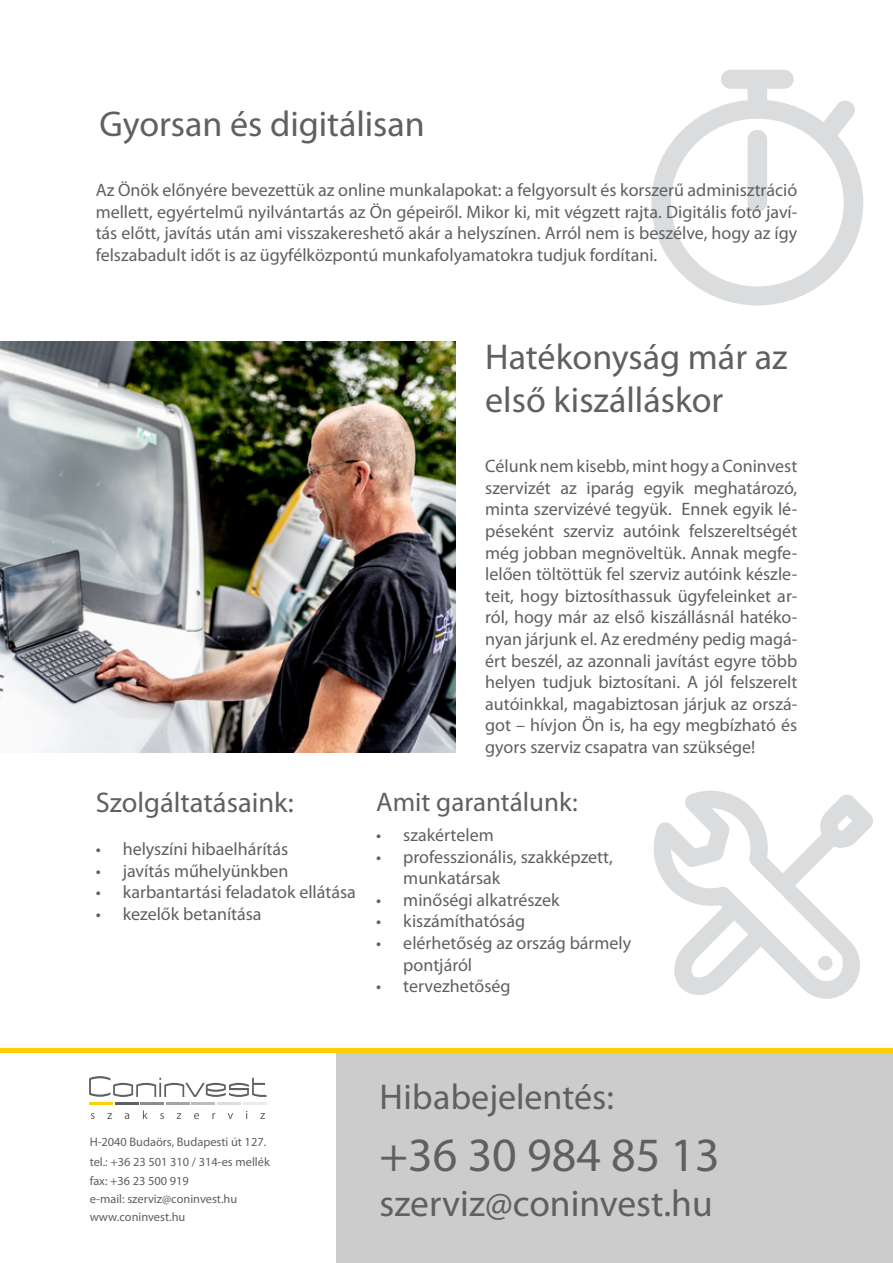
<style>
.page{position:relative;width:893px;height:1263px;background:#fff}
.page>*{position:absolute;margin:0;border:0;box-sizing:border-box;transform-origin:0 0}
.t1{font:48px "Myriad Pro";color:#5f6062}
.t2{font:37.5px "Myriad Pro";color:#5f6062}
.t3{font:36px/43.2px "Myriad Pro";color:#5f6062}
.t4{font:28.5px "Myriad Pro";color:#5f6062}
.t5{font:27px "Myriad Pro";color:#5f6062}
.t6{font:18px/21.6px "Myriad Pro";color:#5f6062;text-align:justify}
.t7{font:12.3px/19.5px "Myriad Pro";color:#5f6062}
</style>
<div class="page">
<hr style="left:89px;top:1102px;width:24px;height:3px;background:#ffd200">
<hr style="left:115px;top:1102px;width:23px;height:3px;background:#5f6062">
<hr style="left:140px;top:1102px;width:24px;height:3px;background:#8b8e90">
<hr style="left:166px;top:1102px;width:24px;height:3px;background:#a3a5a8">
<hr style="left:192px;top:1102px;width:23px;height:3px;background:#babcbe">
<hr style="left:217px;top:1102px;width:24px;height:3px;background:#dcddde">
<hr style="left:243px;top:1102px;width:23px;height:3px;background:#ebebec">
<svg style="left:89px;top:1076px;width:177px;height:21px"></svg>
<svg style="left:91px;top:1113px;width:4px;height:6px"></svg>
<svg style="left:107px;top:1113px;width:5px;height:6px"></svg>
<svg style="left:125px;top:1113px;width:4px;height:6px"></svg>
<svg style="left:143px;top:1110px;width:5px;height:9px"></svg>
<svg style="left:160px;top:1113px;width:4px;height:6px"></svg>
<svg style="left:177px;top:1113px;width:4px;height:6px"></svg>
<svg style="left:194px;top:1113px;width:5px;height:6px"></svg>
<svg style="left:212px;top:1113px;width:3px;height:6px"></svg>
<svg style="left:228px;top:1113px;width:5px;height:6px"></svg>
<svg style="left:260px;top:1113px;width:5px;height:6px"></svg>
<img style="left:0;top:342px;width:455px;height:411px">
<svg style="left:653px;top:791px;width:220px;height:208px"></svg>
<div style="left:818px;top:956px;width:14px;height:14px;background:#dbdcdd;border-radius:50%"></div>
<svg style="left:651px;top:99px;width:212px;height:206px"></svg>
<div style="left:748px;top:130px;width:19px;height:82px;background:#dbdcdd;border-radius:10px"></div>
<div style="left:721px;top:70px;width:73px;height:19px;background:#dbdcdd;border-radius:10px"></div>
<div style="left:748px;top:78px;width:19px;height:41px;background:#dbdcdd;border-radius:10px"></div>
<div style="left:337px;top:1048px;width:556px;height:215px;background:#ccc"></div>
<hr style="left:0;top:1049px;width:893px;height:4px;background:#ffd200">
<h3 class="t3" style="left:99px;top:101px;width:327px">Gyorsan és digitálisan</h3>
<p class="t6" style="left:96px;top:179px;width:703px">Az Önök előnyére bevezettük az online munkalapokat: a felgyorsult és korszerű adminisztráció mellett, egyértelmű nyilvántartás az Ön gépeiről. Mikor ki, mit végzett rajta. Digitális fotó javí&shy;tás előtt, javítás után ami visszakereshető akár a helyszínen. Arról nem is beszélve, hogy az így felszabadult időt is az ügyfélközpontú munkafolyamatokra tudjuk fordítani.</p>
<h3 class="t3" style="left:485px;top:334px;width:304px">Hatékonyság már az első kiszálláskor</h3>
<h3 class="t4" style="left:96px;top:785px;width:200px">Szolgáltatásaink:</h3>
<p class="t6" style="left:96px;top:838px;width:194px">• helyszíni hibaelhárítás</p>
<p class="t6" style="left:96px;top:860px;width:194px">• javítás műhelyünkben</p>
<p class="t6" style="left:96px;top:881px;width:262px">• karbantartási feladatok ellátása</p>
<p class="t6" style="left:96px;top:903px;width:167px">• kezelők betanítása</p>
<p class="t6" style="left:485px;top:455px;width:314px">Célunk nem kisebb, mint hogy a Coninvest szervizét az iparág egyik meghatározó, minta szervizévé tegyük. Ennek egyik lé&shy;péseként szerviz autóink felszereltségét még jobban megnöveltük. Annak megfe&shy;lelően töltöttük fel szerviz autóink készle&shy;teit, hogy biztosíthassuk ügyfeleinket ar&shy;ról, hogy már az első kiszállásnál hatéko&shy;nyan járjunk el. Az eredmény pedig magá&shy;ért beszél, az azonnali javítást egyre több helyen tudjuk biztosítani. A jól felszerelt autóinkkal, magabiztosan járjuk az orszá&shy;got – hívjon Ön is, ha egy megbízható és gyors szerviz csapatra van szüksége!</p>
<h3 class="t5" style="left:376px;top:785px;width:203px">Amit garantálunk:</h3>
<p class="t6" style="left:376px;top:824px;width:119px">• szakértelem</p>
<p class="t6" style="left:403px;top:845px;width:211px;text-indent:-27px">• professzionális, szakképzett, munkatársak</p>
<p class="t6" style="left:376px;top:889px;width:185px">• minőségi alkatrészek</p>
<p class="t6" style="left:376px;top:910px;width:150px">• kiszámíthatóság</p>
<p class="t6" style="left:403px;top:932px;width:229px;text-indent:-27px">• elérhetőség az ország bármely pontjáról</p>
<p class="t6" style="left:376px;top:975px;width:136px">• tervezhetőség</p>
<p class="t7" style="left:90px;top:1132px;width:182px">H-2040 Budaörs, Budapesti út 127. tel.: +36 23 501 310 / 314-es mellék fax: +36 23 500 919</p>
<p class="t7" style="left:90px;top:1190px;width:149px;line-height:17.9px">e-mail: szerviz@coninvest.hu www.coninvest.hu</p>
<h3 class="t3" style="left:380px;top:1074px;width:236px">Hibabejelentés:</h3>
<h1 class="t1" style="left:380px;top:1125px;width:342px">+36 30 984 85 13</h1>
<h2 class="t2" style="left:380px;top:1180px;width:335px">szerviz@coninvest.hu</h2>
</div>
